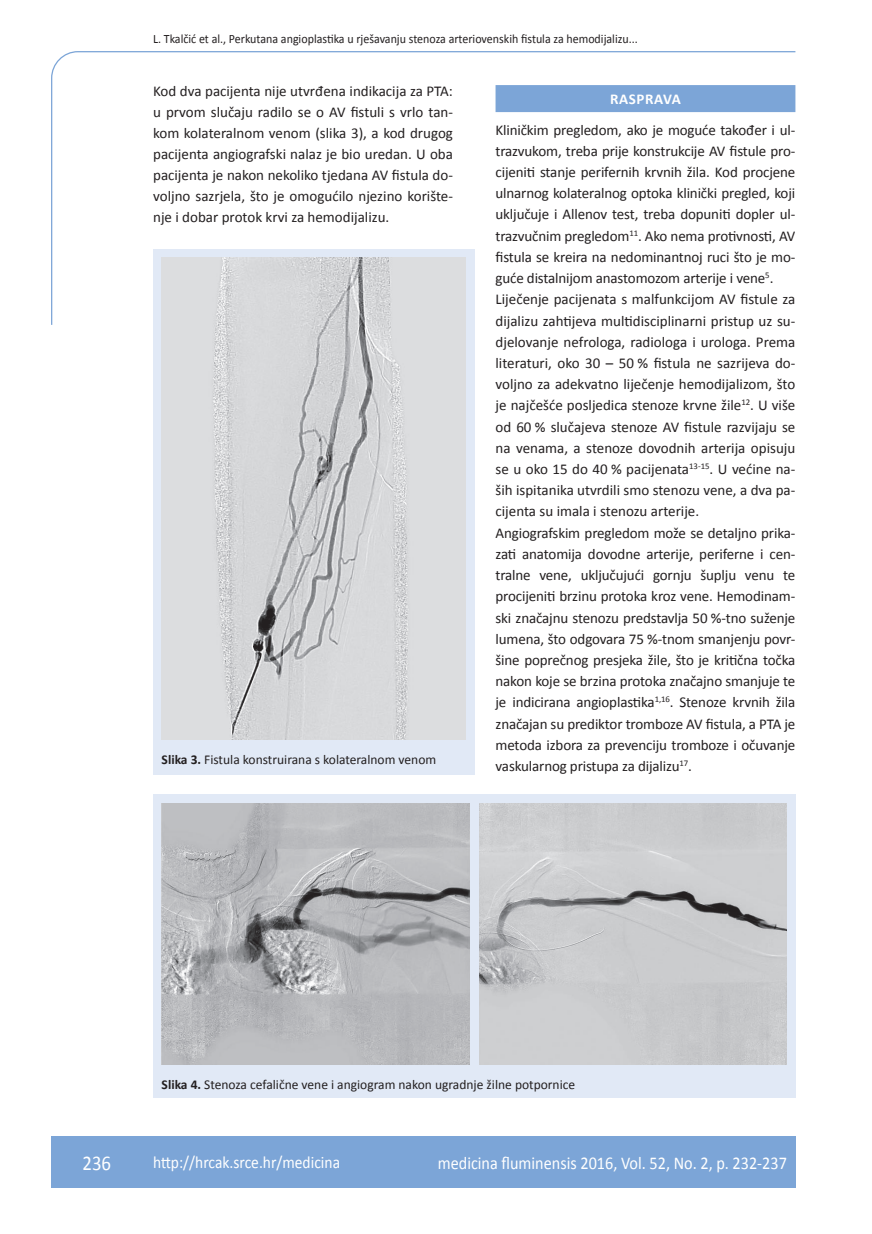
<style>
.page{position:relative;width:872px;height:1234px;background:#fff}
.page>*{position:absolute;margin:0;border:0;box-sizing:border-box;transform-origin:0 0}
.t1{font:21px "Calibri";color:#fff;scale:.9 1}
.t2{font:18px "Calibri";color:#fff;scale:.9 1}
.t3{font:17.25px "Calibri";color:#fff;scale:.9 1}
.t4{font:15px/21.1px "Calibri";letter-spacing:-.01em;color:#231f20}
.t5{font:700 15px "Calibri";letter-spacing:.04em;color:#fff}
.t6{font:13.5px "Calibri";color:#231f20}
.t7{font:12.75px "Calibri";color:#231f20;scale:.94 1}
.s1{font-weight:700}
</style>
<div class="page">
<svg style="left:51px;top:51px;width:745px;height:275px"></svg>
<div style="left:51px;top:1135px;width:744px;height:51px;background:#7ca5d7"></div>
<div style="left:495px;top:85px;width:300px;height:27px;background:#7ca5d7"></div>
<div style="left:153px;top:249px;width:321px;height:525px;background:#e1e9f6"></div>
<img style="left:162px;top:257px;width:304px;height:482px">
<div style="left:153px;top:794px;width:642px;height:303px;background:#e1e9f6"></div>
<img style="left:162px;top:803px;width:307px;height:260px">
<img style="left:479px;top:803px;width:308px;height:260px">
<p class="t7" style="left:153px;top:30px;width:517px">L. Tkalčić et al., Perkutana angioplastika u rješavanju stenoza arteriovenskih fistula za hemodijalizu...</p>
<p class="t4" style="left:153px;top:80px;width:301px;text-align:justify">Kod dva pacijenta nije utvrđena indikacija za PTA: u prvom slučaju radilo se o AV fistuli s vrlo tan&shy;kom kolateralnom venom (slika 3), a kod drugog pacijenta angiografski nalaz je bio uredan. U oba pacijenta je nakon nekoliko tjedana AV fistula do&shy;voljno sazrjela, što je omogućilo njezino korište&shy;nje i dobar protok krvi za hemodijalizu.</p>
<p class="t6" style="left:162px;top:751px;width:276px"><span class="s1">Slika 3.</span> Fistula konstruirana s kolateralnom venom</p>
<p class="t5" style="left:610px;top:90px;width:72px">RASPRAVA</p>
<p class="t4" style="left:495px;top:118px;width:301px">Kliničkim pregledom, ako je moguće također i ul&shy;trazvukom, treba prije konstrukcije AV fistule pro&shy;cijeniti stanje perifernih krvnih žila. Kod procjene ulnarnog kolateralnog optoka klinički pregled, koji uključuje i Allenov test, treba dopuniti dopler ul&shy;trazvučnim pregledom<sup>11</sup>. Ako nema protivnosti, AV fistula se kreira na nedominantnoj ruci što je mo&shy;guće distalnijom anastomozom arterije i vene<sup>5</sup>.<br>Liječenje pacijenata s malfunkcijom AV fistule za dijalizu zahtijeva multidisciplinarni pristup uz su&shy;djelovanje nefrologa, radiologa i urologa. Prema literaturi, oko 30 – 50 % fistula ne sazrijeva do&shy;voljno za adekvatno liječenje hemodijalizom, što je najčešće posljedica stenoze krvne žile<sup>12</sup>. U više od 60 % slučajeva stenoze AV fistule razvijaju se na venama, a stenoze dovodnih arterija opisuju se u oko 15 do 40 % pacijenata<sup>13-15</sup>. U većine na&shy;ših ispitanika utvrdili smo stenozu vene, a dva pa&shy;cijenta su imala i stenozu arterije.<br>Angiografskim pregledom može se detaljno prika&shy;zati anatomija dovodne arterije, periferne i cen&shy;tralne vene, uključujući gornju šuplju venu te procijeniti brzinu protoka kroz vene. Hemodinam&shy;ski značajnu stenozu predstavlja 50 %-tno suženje lumena, što odgovara 75 %-tnom smanjenju povr&shy;šine poprečnog presjeka žile, što je kritična točka nakon koje se brzina protoka značajno smanjuje te je indicirana angioplastika<sup>1,16</sup>. Stenoze krvnih žila značajan su prediktor tromboze AV fistula, a PTA je metoda izbora za prevenciju tromboze i očuvanje vaskularnog pristupa za dijalizu<sup>17</sup>.</p>
<p class="t6" style="left:162px;top:1076px;width:415px"><span class="s1">Slika 4.</span> Stenoza cefalične vene i angiogram nakon ugradnje žilne potpornice</p>
<h1 class="t1" style="left:82px;top:1149px;width:33px">236</h1>
<p class="t3" style="left:153px;top:1150px;width:209px">http://hrcak.srce.hr/medicina</p>
<p class="t2" style="left:438px;top:1151px;width:389px">medicina fluminensis 2016, Vol. 52, No. 2, p. 232-237</p>
</div>
